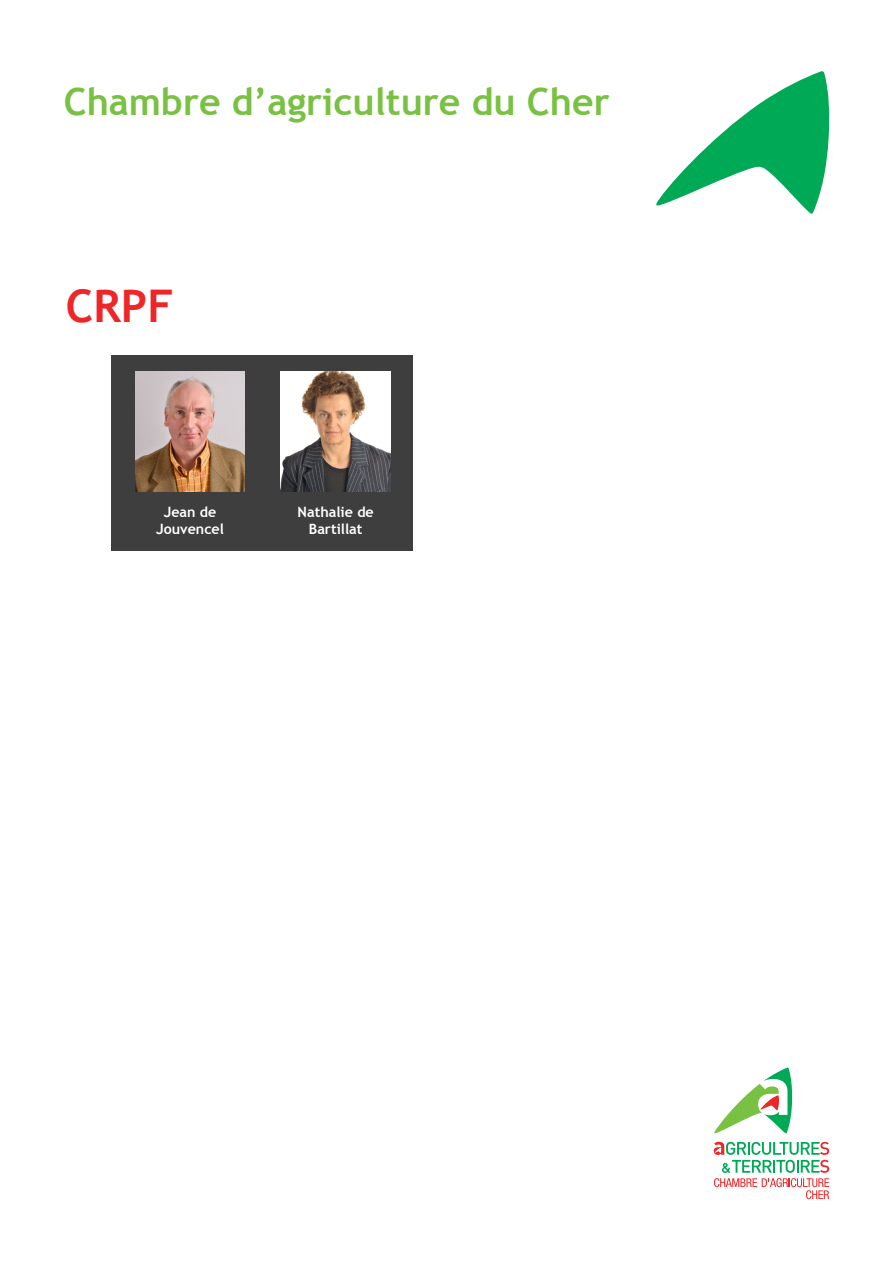
<style>
.page{position:relative;width:893px;height:1263px;background:#fff}
.page>*{position:absolute;margin:0;border:0;box-sizing:border-box;transform-origin:0 0}
.t1{font:700 45px "Trebuchet MS";color:#ee2628}
.t2{font:700 37.5px "Trebuchet MS";color:#79c142}
.t3{font:700 14.25px/17.1px "Trebuchet MS";color:#fff;text-align:center}
</style>
<div class="page">
<div style="left:111px;top:355px;width:301px;height:196px;background:#3e3e3f"></div>
<svg style="left:656px;top:71px;width:174px;height:143px"></svg>
<svg style="left:714px;top:1142px;width:115px;height:57px"></svg>
<svg style="left:714px;top:1067px;width:78px;height:66px"></svg>
<img style="left:135px;top:371px;width:109px;height:120px">
<img style="left:281px;top:371px;width:109px;height:120px">
<p class="t2" style="left:64px;top:78px;width:547px">Chambre d’agriculture du Cher</p>
<p class="t1" style="left:66px;top:278px;width:109px">CRPF</p>
<p class="t3" style="left:156px;top:503px;width:69px">Jean de<br>Jouvencel</p>
<p class="t3" style="left:298px;top:503px;width:78px">Nathalie de<br>Bartillat</p>
</div>
